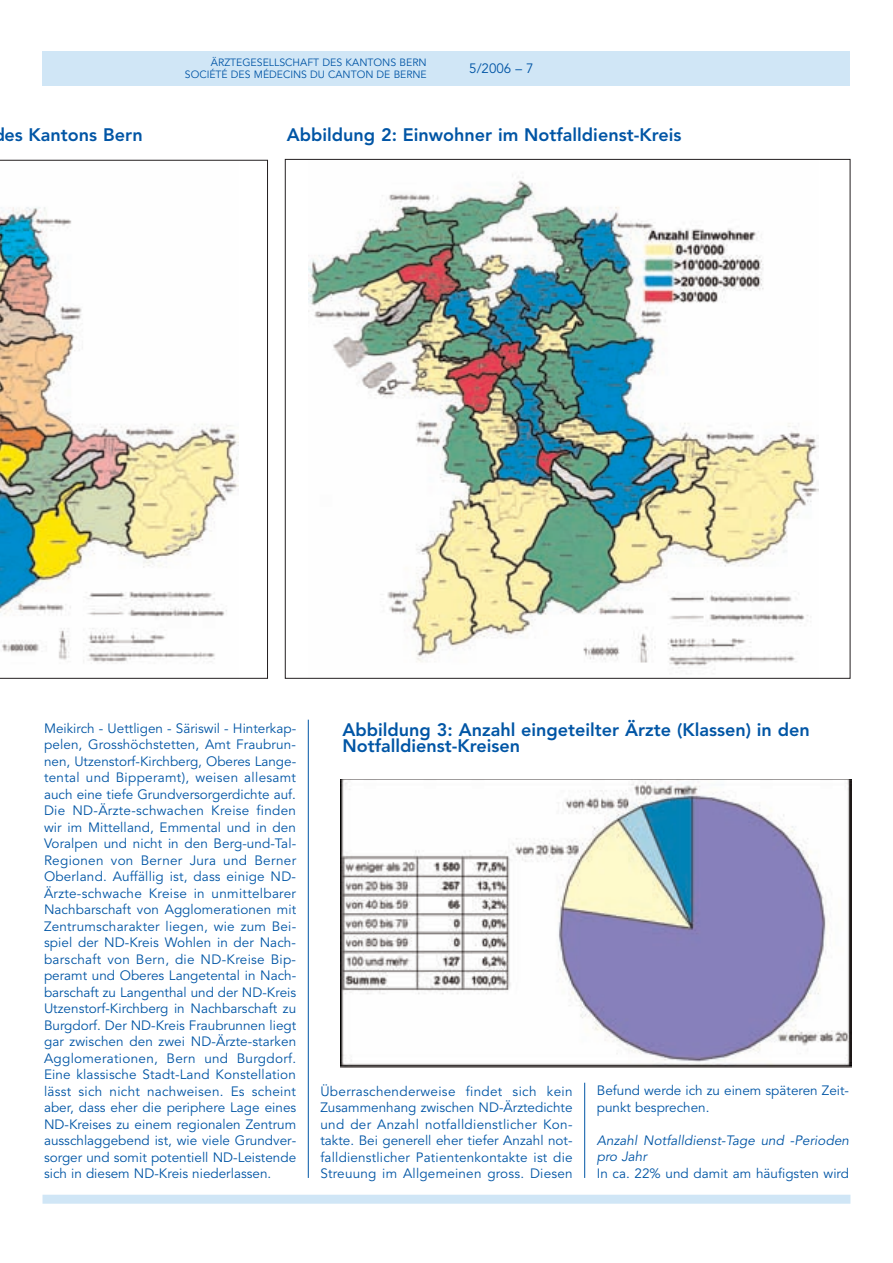
<style>
.page{position:relative;width:893px;height:1263px;background:#fff}
.page>*{position:absolute;margin:0;border:0;box-sizing:border-box;transform-origin:0 0}
.t1{font:800 18px/16.5px "Avenir";color:#0155a5}
.t2{font:13.5px/16.5px "Avenir";color:#0155a5;text-align:justify}
.t3{font:italic 13.5px/16.5px "Avenir";letter-spacing:.005em;color:#0155a5}
.t4{font:10.5px/12px "Avenir";color:#0155a5;text-align:right}
</style>
<div class="page">
<div style="left:43px;top:1195px;width:807px;height:9px;background:#d0e6f6"></div>
<div style="left:43px;top:51px;width:807px;height:34px;background:#d0e6f6"></div>
<hr style="left:308px;top:720px;width:1px;height:458px;background:#0155a5">
<hr style="left:584px;top:1083px;width:1px;height:95px;background:#0155a5">
<img style="left:308px;top:174px;width:511px;height:496px">
<img style="left:341px;top:779px;width:510px;height:289px">
<img style="left:0;top:160px;width:268px;height:519px">
<p class="t4" style="left:185px;top:57px;width:243px">ÄRZTEGESELLSCHAFT DES KANTONS BERN<br>SOCIÉTÉ DES MÉDECINS DU CANTON DE BERNE</p>
<p class="t2" style="left:469px;top:61px;width:66px">5/2006 – 7</p>
<h1 class="t1" style="left:4px;top:128px;width:140px">es Kantons Bern</h1>
<h1 class="t1" style="left:287px;top:128px;width:396px">Abbildung 2: Einwohner im Notfalldienst-Kreis</h1>
<p class="t2" style="left:44px;top:721px;width:254px">Meikirch - Uettligen - Säriswil - Hinterkap&shy;pelen, Grosshöchstetten, Amt Fraubrun&shy;nen, Utzenstorf-Kirchberg, Oberes Lange&shy;tental und Bipperamt), weisen allesamt auch eine tiefe Grundversorgerdichte auf.<br>Die ND-Ärzte-schwachen Kreise finden wir im Mittelland, Emmental und in den Voralpen und nicht in den Berg-und-Tal-Regionen von Berner Jura und Berner Oberland. Auffällig ist, dass einige ND-Ärzte-schwache Kreise in unmittelbarer Nachbarschaft von Agglomerationen mit Zentrumscharakter liegen, wie zum Bei&shy;spiel der ND-Kreis Wohlen in der Nach&shy;barschaft von Bern, die ND-Kreise Bip&shy;peramt und Oberes Langetental in Nach&shy;barschaft zu Langenthal und der ND-Kreis Utzenstorf-Kirchberg in Nachbarschaft zu Burgdorf. Der ND-Kreis Fraubrunnen liegt gar zwischen den zwei ND-Ärzte-starken Agglomerationen, Bern und Burgdorf.<br>Eine klassische Stadt-Land Konstellation lässt sich nicht nachweisen. Es scheint aber, dass eher die periphere Lage eines ND-Kreises zu einem regionalen Zentrum ausschlaggebend ist, wie viele Grundver&shy;sorger und somit potentiell ND-Leistende sich in diesem ND-Kreis niederlassen.</p>
<h1 class="t1" style="left:343px;top:723px;width:469px">Abbildung 3: Anzahl eingeteilter Ärzte (Klassen) in den<br>Notfalldienst-Kreisen</h1>
<p class="t2" style="left:320px;top:1084px;width:254px">Überraschenderweise findet sich kein Zusammenhang zwischen ND-Ärztedichte und der Anzahl notfalldienstlicher Kon&shy;takte. Bei generell eher tiefer Anzahl not&shy;falldienstlicher Patientenkontakte ist die Streuung im Allgemeinen gross. Diesen</p>
<p class="t2" style="left:597px;top:1084px;width:254px">Befund werde ich zu einem späteren Zeit&shy;punkt besprechen.</p>
<p class="t3" style="left:597px;top:1133px;width:254px">Anzahl Notfalldienst-Tage und -Perioden pro Jahr</p>
<p class="t2" style="left:597px;top:1166px;width:254px">In ca. 22% und damit am häufigsten wird</p>
</div>
